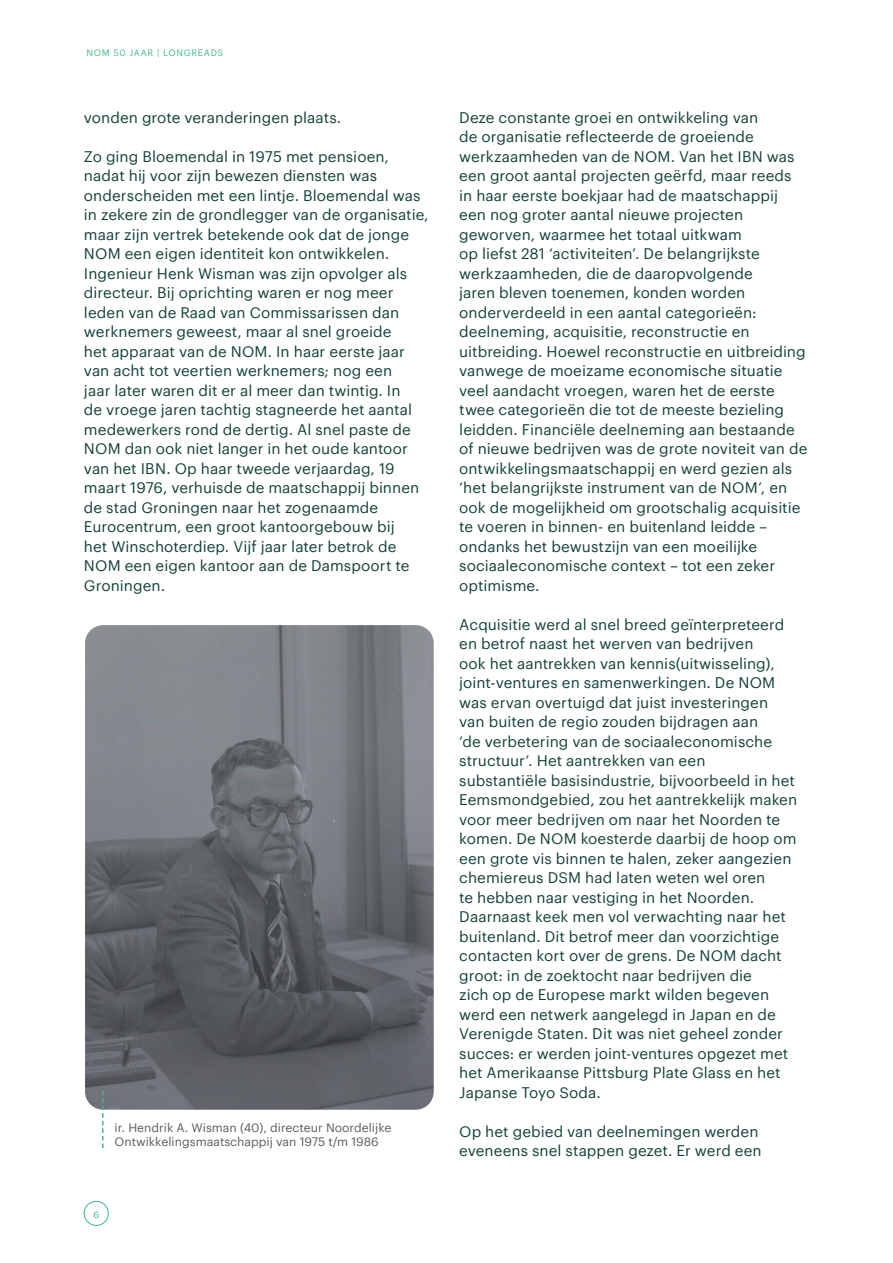
<style>
.page{position:relative;width:893px;height:1263px;background:#fff}
.page>*{position:absolute;margin:0;border:0;box-sizing:border-box;transform-origin:0 0}
.t1{font:15px/19.5px "Graphik Web";letter-spacing:.005em;color:#103f37}
.t2{font:12px/14.4px "Graphik Web";color:#5a5a5d}
.t3{font:9px "Graphik Web";letter-spacing:.075em;color:#3dba85}
</style>
<div class="page">
<div style="left:84px;top:1201px;width:25px;height:25px;border:1px solid #3dba85;border-radius:50%"></div>
<img style="left:85px;top:625px;width:349px;height:485px">
<svg style="left:102px;top:1090px;width:2px;height:58px"></svg>
<p class="t3" style="left:86px;top:46px;width:138px">NOM 50 JAAR | LONGREADS</p>
<p class="t1" style="left:84px;top:106px;width:259px">vonden grote veranderingen plaats.</p>
<p class="t1" style="left:84px;top:145px;width:346px">Zo ging Bloemendal in 1975 met pensioen, nadat hij voor zijn bewezen diensten was onderscheiden met een lintje. Bloemendal was in zekere zin de grondlegger van de organisatie, maar zijn vertrek betekende ook dat de jonge NOM een eigen identiteit kon ontwikkelen.<br>Ingenieur Henk Wisman was zijn opvolger als directeur. Bij oprichting waren er nog meer leden van de Raad van Commissarissen dan werknemers geweest, maar al snel groeide<br>het apparaat van de NOM. In haar eerste jaar van acht tot veertien werknemers; nog een<br>jaar later waren dit er al meer dan twintig. In<br>de vroege jaren tachtig stagneerde het aantal medewerkers rond de dertig. Al snel paste de NOM dan ook niet langer in het oude kantoor van het IBN. Op haar tweede verjaardag, 19 maart 1976, verhuisde de maatschappij binnen de stad Groningen naar het zogenaamde Eurocentrum, een groot kantoorgebouw bij<br>het Winschoterdiep. Vijf jaar later betrok de NOM een eigen kantoor aan de Damspoort te Groningen.</p>
<p class="t2" style="left:114px;top:1119px;width:278px">ir. Hendrik A. Wisman (40), directeur Noordelijke<br>Ontwikkelingsmaatschappij van 1975 t/m 1986</p>
<p class="t3" style="left:93px;top:1208px;width:7px">6</p>
<p class="t1" style="left:459px;top:106px;width:350px">Deze constante groei en ontwikkeling van<br>de organisatie reflecteerde de groeiende werkzaamheden van de NOM. Van het IBN was een groot aantal projecten geërfd, maar reeds in haar eerste boekjaar had de maatschappij een nog groter aantal nieuwe projecten geworven, waarmee het totaal uitkwam<br>op liefst 281 ‘activiteiten’. De belangrijkste werkzaamheden, die de daaropvolgende<br>jaren bleven toenemen, konden worden onderverdeeld in een aantal categorieën: deelneming, acquisitie, reconstructie en uitbreiding. Hoewel reconstructie en uitbreiding vanwege de moeizame economische situatie veel aandacht vroegen, waren het de eerste twee categorieën die tot de meeste bezieling leidden. Financiële deelneming aan bestaande of nieuwe bedrijven was de grote noviteit van de ontwikkelingsmaatschappij en werd gezien als ‘het belangrijkste instrument van de NOM’, en ook de mogelijkheid om grootschalig acquisitie te voeren in binnen- en buitenland leidde – ondanks het bewustzijn van een moeilijke sociaaleconomische context – tot een zeker optimisme.</p>
<p class="t1" style="left:459px;top:613px;width:339px">Acquisitie werd al snel breed geïnterpreteerd en betrof naast het werven van bedrijven<br>ook het aantrekken van kennis(uitwisseling), joint-ventures en samenwerkingen. De NOM was ervan overtuigd dat juist investeringen van buiten de regio zouden bijdragen aan<br>‘de verbetering van de sociaaleconomische structuur’. Het aantrekken van een<br>substantiële basisindustrie, bijvoorbeeld in het Eemsmondgebied, zou het aantrekkelijk maken voor meer bedrijven om naar het Noorden te komen. De NOM koesterde daarbij de hoop om een grote vis binnen te halen, zeker aangezien chemiereus DSM had laten weten wel oren<br>te hebben naar vestiging in het Noorden.<br>Daarnaast keek men vol verwachting naar het buitenland. Dit betrof meer dan voorzichtige contacten kort over de grens. De NOM dacht groot: in de zoektocht naar bedrijven die<br>zich op de Europese markt wilden begeven werd een netwerk aangelegd in Japan en de Verenigde Staten. Dit was niet geheel zonder succes: er werden joint-ventures opgezet met het Amerikaanse Pittsburg Plate Glass en het Japanse Toyo Soda.</p>
<p class="t1" style="left:459px;top:1120px;width:304px">Op het gebied van deelnemingen werden eveneens snel stappen gezet. Er werd een</p>
</div>
